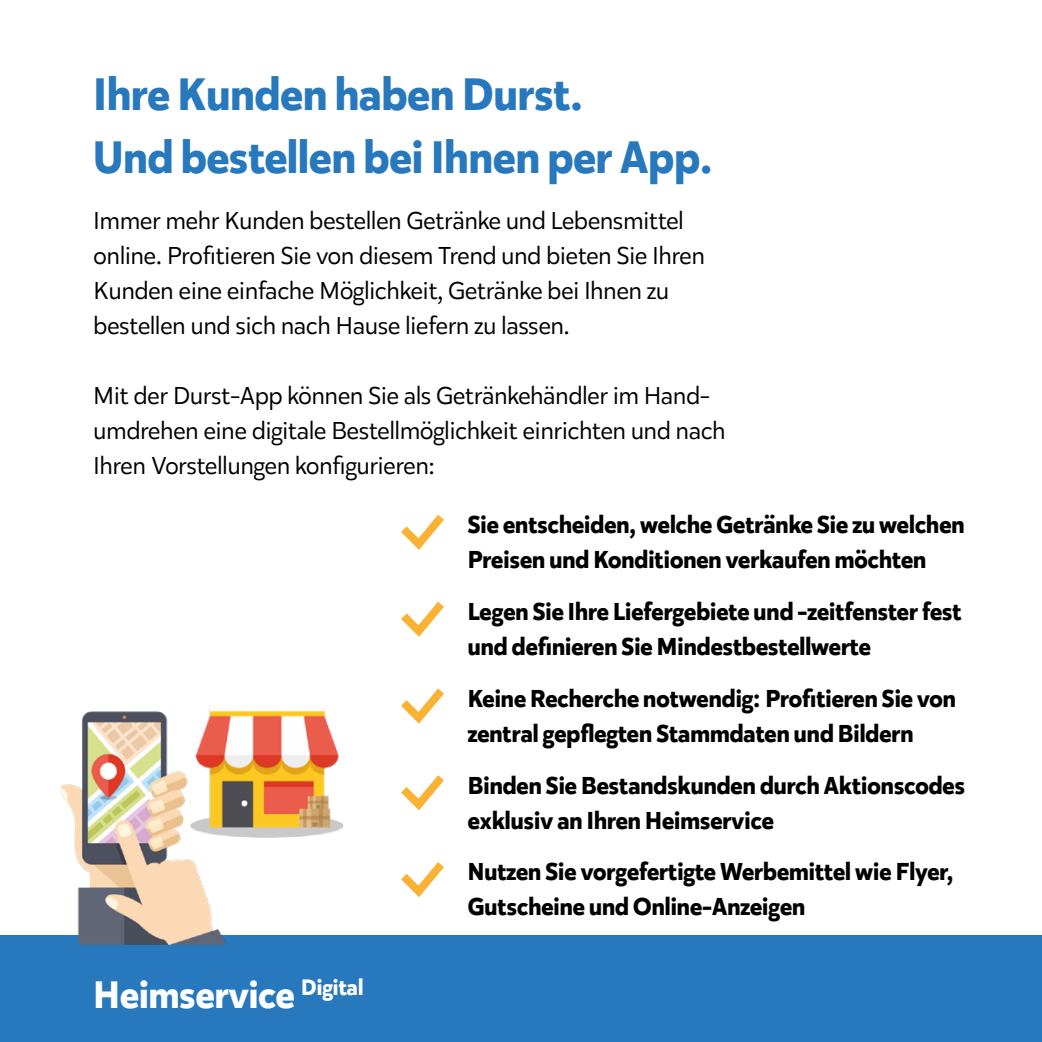
<style>
.page{position:relative;width:1042px;height:1042px;background:#fff}
.page>*{position:absolute;margin:0;border:0;box-sizing:border-box;transform-origin:0 0}
.t1{font:700 45.5px/63px "Karu";color:#2778bd}
.t2{font:700 38.32px "Karu";color:#fff}
.t3{font:700 24.5px/35px "Karu";color:#000}
.t4{font:24.5px/35px "Karu";color:#000}
</style>
<div class="page">
<div style="left:0;top:935px;width:1042px;height:107px;background:#2778bd"></div>
<img style="left:61px;top:706px;width:281px;height:238px">
<svg style="left:401px;top:515px;width:43px;height:35px"></svg>
<svg style="left:401px;top:601px;width:43px;height:36px"></svg>
<svg style="left:401px;top:775px;width:43px;height:36px"></svg>
<svg style="left:401px;top:862px;width:43px;height:35px"></svg>
<svg style="left:401px;top:688px;width:43px;height:36px"></svg>
<h1 class="t1" style="left:94px;top:62px;width:620px">Ihre Kunden haben Durst.<br>Und bestellen bei Ihnen per App.</h1>
<p class="t4" style="left:94px;top:203px;width:612px">Immer mehr Kunden bestellen Getränke und Lebensmittel online. Profitieren Sie von diesem Trend und bieten Sie Ihren Kunden eine einfache Möglichkeit, Getränke bei Ihnen zu bestellen und sich nach Hause liefern zu lassen.</p>
<p class="t4" style="left:94px;top:378px;width:633px">Mit der Durst-App können Sie als Getränkehändler im Hand&shy;umdrehen eine digitale Bestellmöglichkeit einrichten und nach<br>Ihren Vorstellungen konfigurieren:</p>
<p class="t3" style="left:468px;top:507px;width:498px">Sie entscheiden, welche Getränke Sie zu welchen<br>Preisen und Konditionen verkaufen möchten</p>
<p class="t3" style="left:468px;top:594px;width:495px">Legen Sie Ihre Liefergebiete und -zeitfenster fest und definieren Sie Mindestbestellwerte</p>
<p class="t3" style="left:468px;top:681px;width:490px">Keine Recherche notwendig: Profitieren Sie von zentral gepflegten Stammdaten und Bildern</p>
<h2 class="t2" style="left:94px;top:967px;width:271px">Heimservice <sup>Digital</sup></h2>
<p class="t3" style="left:468px;top:767px;width:499px">Binden Sie Bestandskunden durch Aktionscodes exklusiv an Ihren Heimservice</p>
<p class="t3" style="left:468px;top:854px;width:487px">Nutzen Sie vorgefertigte Werbemittel wie Flyer,<br>Gutscheine und Online-Anzeigen</p>
</div>
